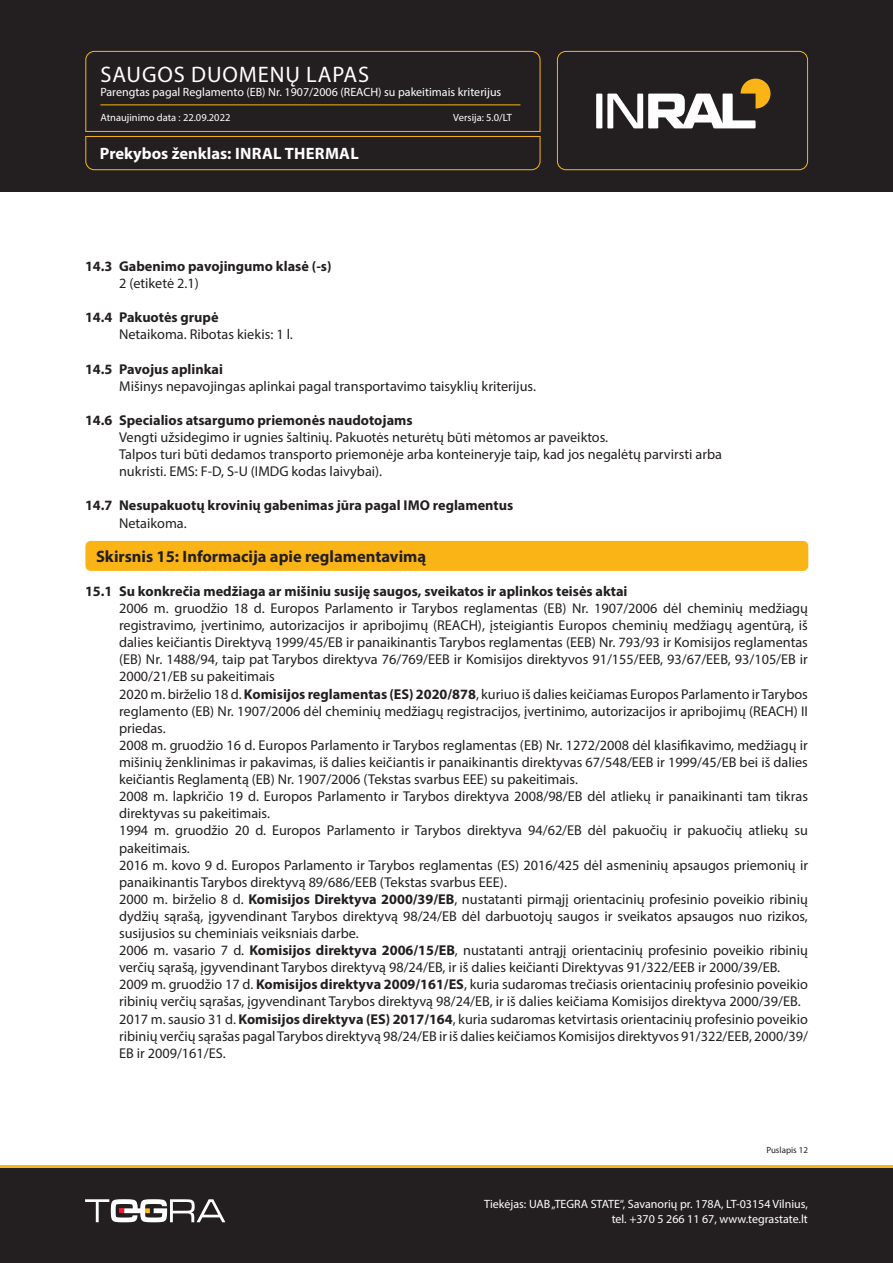
<style>
.page{position:relative;width:893px;height:1263px;background:#fff}
.page>*{position:absolute;margin:0;border:0;box-sizing:border-box;transform-origin:0 0}
.t1{font:22.5px "Myriad Pro";letter-spacing:.04em;color:#fff}
.Skyrius_baltas{font:700 16.5px "Myriad Pro";color:#231f20}
.t2{font:700 16.5px "Myriad Pro";letter-spacing:.005em;color:#fff}
.Tekstas_paprastas_Bo{font:14.25px/17.1px "Myriad Pro";color:#231f20;text-align:justify}
.Tekstas_paprastas_Bo-2{font:700 14.25px "Myriad Pro";color:#231f20}
.t3{font:12px/14.4px "Myriad Pro";color:#fff;text-align:right}
.t4{font:10.5px "Myriad Pro";color:#fff}
.t5{font:9px "Myriad Pro";color:#231f20}
.s1{font-weight:700}
</style>
<div class="page">
<div style="left:0;top:1165px;width:893px;height:98px;background:#231f20"></div>
<div style="left:0;top:0;width:893px;height:191px;background:#231f20"></div>
<svg style="left:85px;top:51px;width:456px;height:119px"></svg>
<div style="left:557px;top:51px;width:251px;height:119px;border:1px solid #fbb416;border-radius:9px"></div>
<hr style="left:100px;top:104px;width:420px;height:1px;background:#fbb416">
<svg style="left:85px;top:1199px;width:140px;height:23px"></svg>
<div style="left:596px;top:94px;width:6px;height:34px;background:#fff"></div>
<svg style="left:607px;top:79px;width:163px;height:49px"></svg>
<hr style="left:0;top:1165px;width:893px;height:2px;background:#fbb416">
<div style="left:85px;top:541px;width:723px;height:30px;background:#fbb416;border-radius:5px"></div>
<h1 class="t1" style="left:101px;top:60px;width:270px">SAUGOS DUOMENŲ LAPAS</h1>
<p class="t3" style="left:100px;top:85px;width:402px">Parengtas pagal Reglamento (EB) Nr. 1907/2006 (REACH) su pakeitimais kriterijus</p>
<p class="t4" style="left:100px;top:111px;width:132px">Atnaujinimo data : 22.09.2022</p>
<p class="t4" style="left:453px;top:111px;width:60px">Versija: 5.0/LT</p>
<p class="t2" style="left:100px;top:142px;width:260px">Prekybos ženklas: INRAL THERMAL</p>
<p class="Tekstas_paprastas_Bo-2" style="left:85px;top:257px;width:248px">14.3 Gabenimo pavojingumo klasė (-s)</p>
<p class="Tekstas_paprastas_Bo" style="left:119px;top:275px;width:81px">2 (etiketė 2.1)</p>
<p class="Tekstas_paprastas_Bo-2" style="left:85px;top:308px;width:135px">14.4 Pakuotės grupė</p>
<p class="Tekstas_paprastas_Bo" style="left:119px;top:326px;width:175px">Netaikoma. Ribotas kiekis: 1 l.</p>
<p class="Tekstas_paprastas_Bo-2" style="left:85px;top:360px;width:139px">14.5 Pavojus aplinkai</p>
<p class="Tekstas_paprastas_Bo" style="left:119px;top:377px;width:418px">Mišinys nepavojingas aplinkai pagal transportavimo taisyklių kriterijus.</p>
<p class="Tekstas_paprastas_Bo-2" style="left:85px;top:411px;width:329px">14.6 Specialios atsargumo priemonės naudotojams</p>
<p class="Tekstas_paprastas_Bo" style="left:119px;top:428px;width:491px">Vengti užsidegimo ir ugnies šaltinių. Pakuotės neturėtų būti mėtomos ar paveiktos.</p>
<p class="Tekstas_paprastas_Bo" style="left:119px;top:446px;width:604px">Talpos turi būti dedamos transporto priemonėje arba konteineryje taip, kad jos negalėtų parvirsti arba</p>
<p class="Tekstas_paprastas_Bo" style="left:119px;top:463px;width:265px">nukristi. EMS: F-D, S-U (IMDG kodas laivybai).</p>
<p class="Tekstas_paprastas_Bo-2" style="left:85px;top:496px;width:430px">14.7 Nesupakuotų krovinių gabenimas jūra pagal IMO reglamentus</p>
<p class="Tekstas_paprastas_Bo" style="left:119px;top:514px;width:69px">Netaikoma.</p>
<p class="Skyrius_baltas" style="left:96px;top:546px;width:332px">Skirsnis 15: Informacija apie reglamentavimą</p>
<p class="Tekstas_paprastas_Bo-2" style="left:85px;top:582px;width:544px">15.1 Su konkrečia medžiaga ar mišiniu susiję saugos, sveikatos ir aplinkos teisės aktai</p>
<p class="Tekstas_paprastas_Bo" style="left:119px;top:599px;width:690px">2006 m. gruodžio 18 d. Europos Parlamento ir Tarybos reglamentas (EB) Nr. 1907/2006 dėl cheminių medžiagų registravimo, įvertinimo, autorizacijos ir apribojimų (REACH), įsteigiantis Europos cheminių medžiagų agentūrą, iš dalies keičiantis Direktyvą 1999/45/EB ir panaikinantis Tarybos reglamentas (EEB) Nr. 793/93 ir Komisijos reglamentas (EB) Nr. 1488/94, taip pat Tarybos direktyva 76/769/EEB ir Komisijos direktyvos 91/155/EEB, 93/67/EEB, 93/105/EB ir 2000/21/EB su pakeitimais</p>
<p class="Tekstas_paprastas_Bo" style="left:119px;top:685px;width:690px">2020 m. birželio 18 d. <span class="s1">Komisijos reglamentas (ES) 2020/878</span>, kuriuo iš dalies keičiamas Europos Parlamento ir Tarybos reglamento (EB) Nr. 1907/2006 dėl cheminių medžiagų registracijos, įvertinimo, autorizacijos ir apribojimų (REACH) II priedas.</p>
<p class="Tekstas_paprastas_Bo" style="left:119px;top:736px;width:690px">2008 m. gruodžio 16 d. Europos Parlamento ir Tarybos reglamentas (EB) Nr. 1272/2008 dėl klasifikavimo, medžiagų ir mišinių ženklinimas ir pakavimas, iš dalies keičiantis ir panaikinantis direktyvas 67/548/EEB ir 1999/45/EB bei iš dalies keičiantis Reglamentą (EB) Nr. 1907/2006 (Tekstas svarbus EEE) su pakeitimais.</p>
<p class="Tekstas_paprastas_Bo" style="left:119px;top:788px;width:690px">2008 m. lapkričio 19 d. Europos Parlamento ir Tarybos direktyva 2008/98/EB dėl atliekų ir panaikinanti tam tikras direktyvas su pakeitimais.</p>
<p class="Tekstas_paprastas_Bo" style="left:119px;top:822px;width:690px">1994 m. gruodžio 20 d. Europos Parlamento ir Tarybos direktyva 94/62/EB dėl pakuočių ir pakuočių atliekų su pakeitimais.</p>
<p class="Tekstas_paprastas_Bo" style="left:119px;top:856px;width:690px">2016 m. kovo 9 d. Europos Parlamento ir Tarybos reglamentas (ES) 2016/425 dėl asmeninių apsaugos priemonių ir panaikinantis Tarybos direktyvą 89/686/EEB (Tekstas svarbus EEE).</p>
<p class="Tekstas_paprastas_Bo" style="left:119px;top:890px;width:690px">2000 m. birželio 8 d. <span class="s1">Komisijos Direktyva 2000/39/EB</span>, nustatanti pirmąjį orientacinių profesinio poveikio ribinių dydžių sąrašą, įgyvendinant Tarybos direktyvą 98/24/EB dėl darbuotojų saugos ir sveikatos apsaugos nuo rizikos, susijusios su cheminiais veiksniais darbe.</p>
<p class="Tekstas_paprastas_Bo" style="left:119px;top:941px;width:690px">2006 m. vasario 7 d. <span class="s1">Komisijos direktyva 2006/15/EB</span>, nustatanti antrąjį orientacinių profesinio poveikio ribinių verčių sąrašą, įgyvendinant Tarybos direktyvą 98/24/EB, ir iš dalies keičianti Direktyvas 91/322/EEB ir 2000/39/EB.</p>
<p class="Tekstas_paprastas_Bo" style="left:119px;top:976px;width:690px">2009 m. gruodžio 17 d. <span class="s1">Komisijos direktyva 2009/161/ES</span>, kuria sudaromas trečiasis orientacinių profesinio poveikio ribinių verčių sąrašas, įgyvendinant Tarybos direktyvą 98/24/EB, ir iš dalies keičiama Komisijos direktyva 2000/39/EB.</p>
<p class="Tekstas_paprastas_Bo" style="left:119px;top:1010px;width:690px">2017 m. sausio 31 d. <span class="s1">Komisijos direktyva (ES) 2017/164</span>, kuria sudaromas ketvirtasis orientacinių profesinio poveikio ribinių verčių sąrašas pagal Tarybos direktyvą 98/24/EB ir iš dalies keičiamos Komisijos direktyvos 91/322/EEB, 2000/39/ EB ir 2009/161/ES.</p>
<p class="t5" style="left:766px;top:1144px;width:43px">Puslapis 12</p>
<p class="t3" style="left:484px;top:1197px;width:325px">Tiekėjas: UAB „TEGRA STATE“, Savanorių pr. 178A, LT-03154 Vilnius, tel. +370 5 266 11 67, www.tegrastate.lt</p>
</div>
